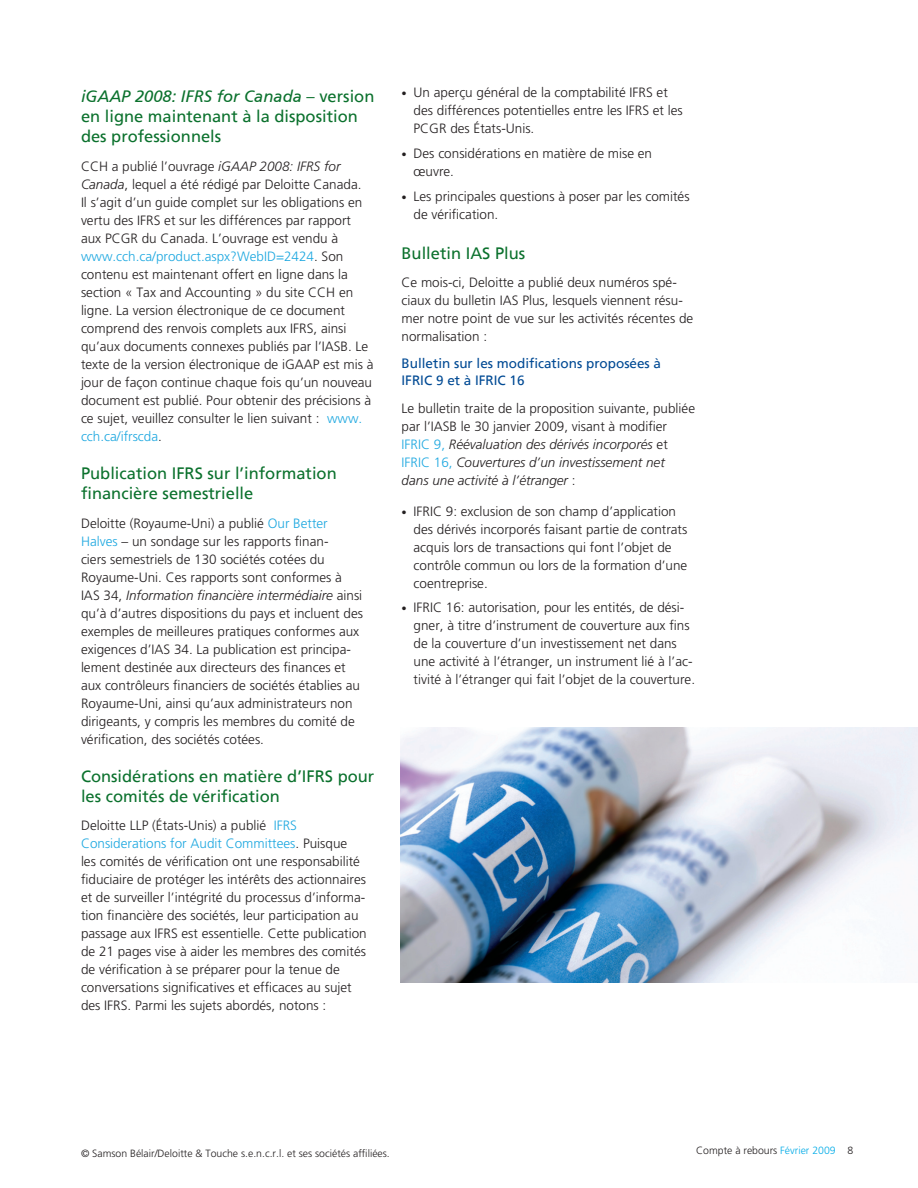
<style>
.page{position:relative;width:918px;height:1188px;background:#fff}
.page>*{position:absolute;margin:0;border:0;box-sizing:border-box;transform-origin:0 0}
.t1{font:16.5px/19.8px "Frutiger";color:#0b712d}
.t2{font:300 13.5px/18px "Frutiger";color:#231f20}
.t3{font:13.5px/16.2px "Frutiger";color:#014a94}
.t4{font:300 10.5px "Frutiger";color:#231f20}
.s1{font-style:italic}
.s2{color:#1ea8e0}
.s3{font-size:10.5px}
.s4{color:#00abe7}
</style>
<div class="page">
<img style="left:401px;top:727px;width:517px;height:256px">
<p class="t1" style="left:81px;top:87px;width:295px"><span class="s1">iGAAP 2008: IFRS for Canada</span> – version en ligne maintenant à la disposition des professionnels</p>
<p class="t2" style="left:81px;top:157px;width:294px">CCH a publié l’ouvrage <span class="s1">iGAAP 2008: IFRS for Canada</span>, lequel a été rédigé par Deloitte Canada.<br>Il s’agit d’un guide complet sur les obligations en vertu des IFRS et sur les différences par rapport aux PCGR du Canada. L’ouvrage est vendu à <span class="s2">www.cch.ca/product.aspx?WebID=2424</span>. Son contenu est maintenant offert en ligne dans la section « Tax and Accounting » du site CCH en ligne. La version électronique de ce document comprend des renvois complets aux IFRS, ainsi qu’aux documents connexes publiés par l’IASB. Le texte de la version électronique de iGAAP est mis à jour de façon continue chaque fois qu’un nouveau document est publié. Pour obtenir des précisions à ce sujet, veuillez consulter le lien suivant : <span class="s2">www. cch.ca/ifrscda</span>.</p>
<p class="t1" style="left:81px;top:463px;width:257px">Publication IFRS sur l’information financière semestrielle</p>
<p class="t2" style="left:81px;top:514px;width:284px">Deloitte (Royaume-Uni) a publié <span class="s2">Our Better Halves</span> – un sondage sur les rapports finan-<br>ciers semestriels de 130 sociétés cotées du Royaume-Uni. Ces rapports sont conformes à IAS 34, <span class="s1">Information financière intermédiaire</span> ainsi qu’à d’autres dispositions du pays et incluent des exemples de meilleures pratiques conformes aux exigences d’IAS 34. La publication est principa&shy;lement destinée aux directeurs des finances et aux contrôleurs financiers de sociétés établies au Royaume-Uni, ainsi qu’aux administrateurs non dirigeants, y compris les membres du comité de vérification, des sociétés cotées.</p>
<p class="t1" style="left:81px;top:766px;width:295px">Considérations en matière d’IFRS pour les comités de vérification</p>
<p class="t2" style="left:81px;top:817px;width:287px">Deloitte LLP (États-Unis) a publié <span class="s2">IFRS Considerations for Audit Committees</span>. Puisque<br>les comités de vérification ont une responsabilité fiduciaire de protéger les intérêts des actionnaires et de surveiller l’intégrité du processus d’informa&shy;tion financière des sociétés, leur participation au passage aux IFRS est essentielle. Cette publication de 21 pages vise à aider les membres des comités de vérification à se préparer pour la tenue de conversations significatives et efficaces au sujet des IFRS. Parmi les sujets abordés, notons :</p>
<p class="t2" style="left:414px;top:84px;width:271px;text-indent:-12px"><span class="s3">•</span> Un aperçu général de la comptabilité IFRS et des différences potentielles entre les IFRS et les<br>PCGR des États-Unis.</p>
<p class="t2" style="left:414px;top:144px;width:240px;text-indent:-12px"><span class="s3">•</span> Des considérations en matière de mise en œuvre.</p>
<p class="t2" style="left:414px;top:187px;width:278px;text-indent:-12px"><span class="s3">•</span> Les principales questions à poser par les comités de vérification.</p>
<p class="t1" style="left:402px;top:243px;width:125px">Bulletin IAS Plus</p>
<p class="t2" style="left:402px;top:274px;width:293px">Ce mois-ci, Deloitte a publié deux numéros spé&shy;ciaux du bulletin IAS Plus, lesquels viennent résu&shy;mer notre point de vue sur les activités récentes de normalisation :</p>
<p class="t3" style="left:402px;top:356px;width:261px">Bulletin sur les modifications proposées à<br>IFRIC 9 et à IFRIC 16</p>
<p class="t2" style="left:402px;top:400px;width:295px">Le bulletin traite de la proposition suivante, publiée par l’IASB le 30 janvier 2009, visant à modifier <span class="s2">IFRIC 9,</span> <span class="s1">Réévaluation des dérivés incorporés</span> et <span class="s2">IFRIC 16,</span> <span class="s1">Couvertures d’un investissement net dans une activité à l’étranger</span> :</p>
<p class="t2" style="left:414px;top:502px;width:275px;text-indent:-12px"><span class="s3">•</span> IFRIC 9: exclusion de son champ d’application des dérivés incorporés faisant partie de contrats acquis lors de transactions qui font l’objet de contrôle commun ou lors de la formation d’une coentreprise.</p>
<p class="t2" style="left:414px;top:599px;width:283px;text-indent:-12px"><span class="s3">•</span> IFRIC 16: autorisation, pour les entités, de dési&shy;gner, à titre d’instrument de couverture aux fins de la couverture d’un investissement net dans une activité à l’étranger, un instrument lié à l’ac&shy;tivité à l’étranger qui fait l’objet de la couverture.</p>
<p class="t4" style="left:81px;top:1147px;width:310px">© Samson Bélair/Deloitte &amp; Touche s.e.n.c.r.l. et ses sociétés affiliées.</p>
<p class="t4" style="left:696px;top:1145px;width:158px">Compte à rebours <span class="s4">Février 2009</span> 8</p>
</div>
